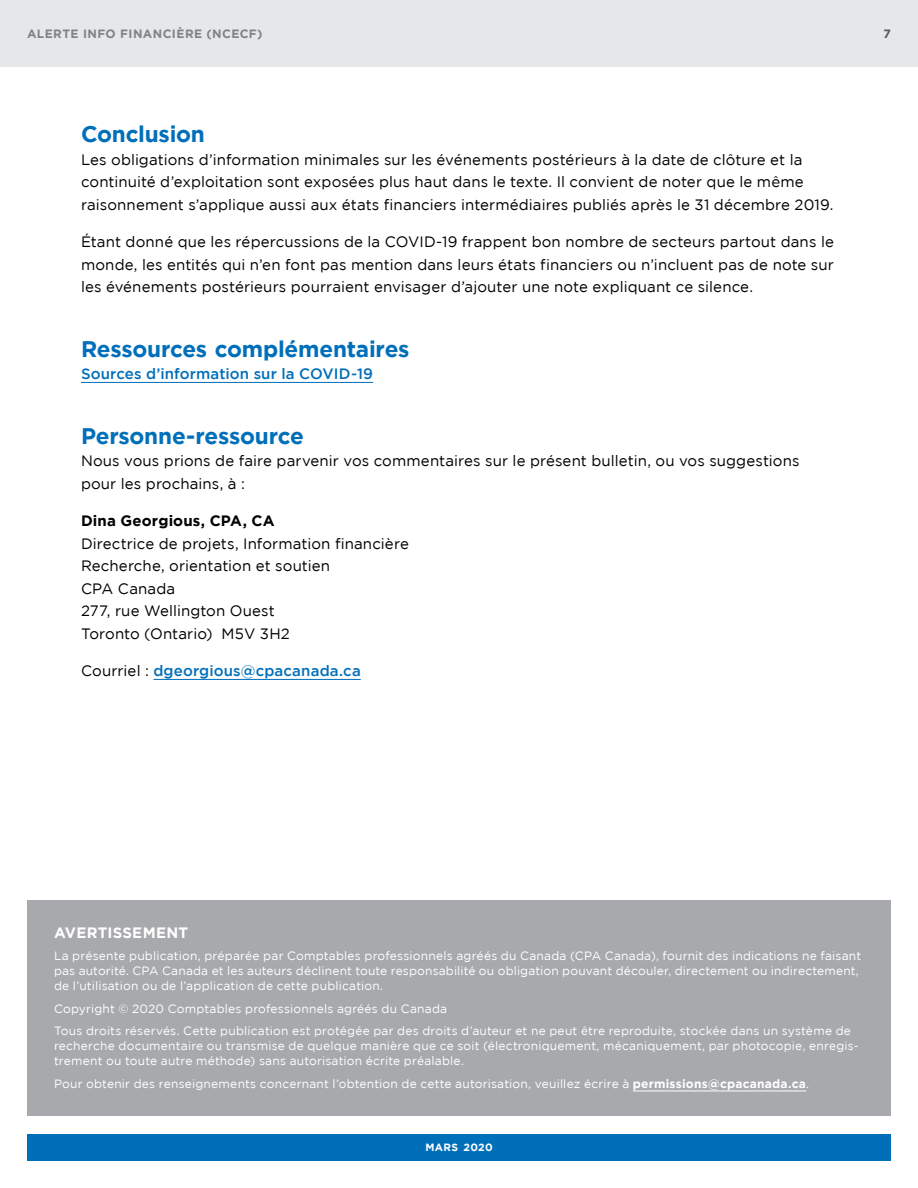
<style>
.page{position:relative;width:918px;height:1188px;background:#fff}
.page>*{position:absolute;margin:0;border:0;box-sizing:border-box;transform-origin:0 0}
.t1{font:700 22.5px "Gotham";letter-spacing:-.01em;color:#006fba}
.t2{font:15px/22.5px "Gotham";letter-spacing:.005em;color:#000}
.t3{font:500 15px "Gotham";letter-spacing:.01em;color:#006fba}
.t4{font:700 15px "Gotham";letter-spacing:.01em;color:#000}
.t5{font:700 15px "Gotham";letter-spacing:.015em;color:#fff}
.t6{font:12px/15px "Gotham";letter-spacing:.015em;color:#fff}
.t7{font:700 12px "Gotham";letter-spacing:.03em;color:#808285}
.t8{font:700 12px "Gotham";color:#58595b}
.t9{font:700 10.5px "Gotham";letter-spacing:.03em;color:#fff}
.s1{font-weight:400;color:#000}
.s2{font-weight:700}
</style>
<div class="page">
<div style="left:27px;top:900px;width:864px;height:216px;background:#a7a9ac"></div>
<hr style="left:633px;top:1091px;width:173px;height:1px;background:#fff">
<hr style="left:81px;top:382px;width:292px;height:1px;background:#006fba">
<hr style="left:153px;top:679px;width:208px;height:1px;background:#006fba">
<div style="left:27px;top:1134px;width:864px;height:27px;background:#006fba"></div>
<div style="left:0;top:0;width:918px;height:68px;background:#e6e7e8"></div>
<p class="t7" style="left:27px;top:27px;width:19px">Alerte</p>
<p class="t7" style="left:83px;top:27px;width:9px">info</p>
<p class="t7" style="left:120px;top:27px;width:9px">financi</p>
<p class="t7" style="left:176px;top:27px;width:88px">ère (NCECF)</p>
<p class="t8" style="left:884px;top:27px;width:9px">7</p>
<h1 class="t1" style="left:81px;top:121px;width:125px">Conclusion</h1>
<p class="t2" style="left:81px;top:148px;width:754px">Les obligations d’information minimales sur les événements postérieurs à la date de clôture et la continuité d’exploitation sont exposées plus haut dans le texte. Il convient de noter que le même raisonnement s’applique aussi aux états financiers intermédiaires publiés après le 31 décembre 2019.</p>
<p class="t2" style="left:81px;top:231px;width:754px;text-align:justify">Étant donné que les répercussions de la COVID-19 frappent bon nombre de secteurs partout dans le monde, les entités qui n’en font pas mention dans leurs états financiers ou n’incluent pas de note sur les événements postérieurs pourraient envisager d’ajouter une note expliquant ce silence.</p>
<h1 class="t1" style="left:81px;top:336px;width:330px">Ressources complémentaires</h1>
<p class="t3" style="left:81px;top:366px;width:294px">Sources d’information sur la COVID-19</p>
<h1 class="t1" style="left:81px;top:423px;width:224px">Personne-ressource</h1>
<p class="t2" style="left:81px;top:450px;width:720px">Nous vous prions de faire parvenir vos commentaires sur le présent bulletin, ou vos suggestions pour les prochains, à :</p>
<p class="t4" style="left:81px;top:512px;width:194px">Dina Georgious, CPA, CA</p>
<p class="t2" style="left:81px;top:532px;width:329px">Directrice de projets, Information financière<br>Recherche, orientation et soutien<br>CPA Canada<br>277, rue Wellington Ouest<br>Toronto (Ontario) M5V 3H2</p>
<p class="t3" style="left:81px;top:663px;width:281px"><span class="s1">Courriel :</span> dgeorgious@cpacanada.ca</p>
<p class="t5" style="left:54px;top:924px;width:136px">AVERTISSEMENT</p>
<p class="t6" style="left:54px;top:949px;width:809px">La présente publication, préparée par Comptables professionnels agréés du Canada (CPA Canada), fournit des indications ne faisant pas autorité. CPA Canada et les auteurs déclinent toute responsabilité ou obligation pouvant découler, directement ou indirectement, de l’utilisation ou de l’application de cette publication.</p>
<p class="t6" style="left:54px;top:997px;width:799px;line-height:22.5px">Copyright © 2020 Comptables professionnels agréés du Canada<br>Tous droits réservés. Cette publication est protégée par des droits d’auteur et ne peut être reproduite, stockée dans un système de</p>
<p class="t6" style="left:54px;top:1039px;width:806px">recherche documentaire ou transmise de quelque manière que ce soit (électroniquement, mécaniquement, par photocopie, enregis&shy;trement ou toute autre méthode) sans autorisation écrite préalable.</p>
<p class="t6" style="left:54px;top:1076px;width:757px">Pour obtenir des renseignements concernant l’obtention de cette autorisation, veuillez écrire à <span class="s2">permissions@cpacanada.ca</span>.</p>
<p class="t9" style="left:425px;top:1142px;width:69px">Mars 2020</p>
</div>
